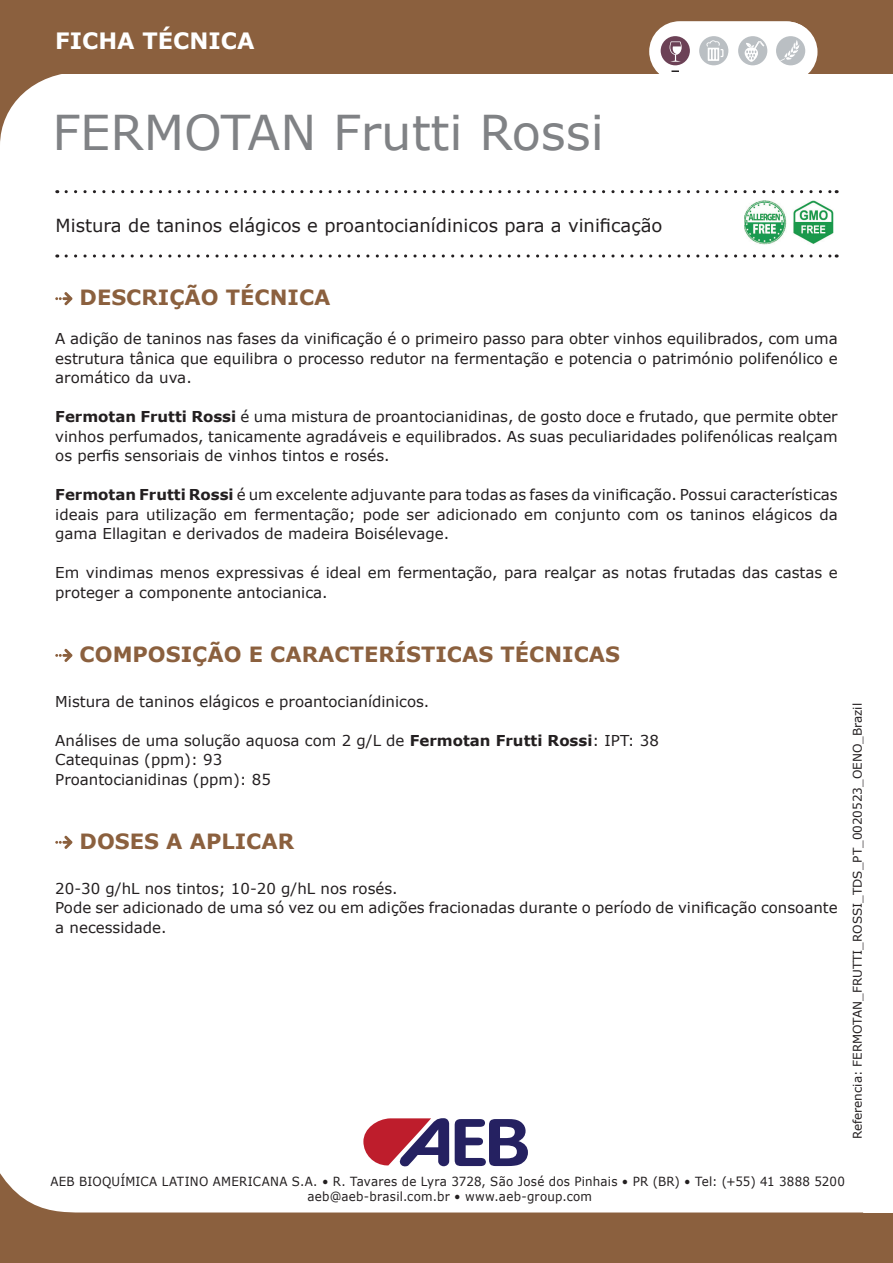
<style>
.page{position:relative;width:893px;height:1263px;background:#fff}
.page>*{position:absolute;margin:0;border:0;box-sizing:border-box;transform-origin:0 0}
.t1{font:48px "Verdana";color:#808285}
.t2{font:700 22.5px "Verdana";color:#fff}
.t3{font:700 21px "Verdana";color:#8b603e}
.t4{font:18px "Verdana";color:#231f20}
.t5{font:15px/19.5px "Verdana";color:#231f20;text-align:justify}
.t6{font:12.6px/15.1px "Verdana";letter-spacing:.02em;color:#231f20;text-align:center;scale:.94 1}
.t7{font:12px "Verdana";color:#231f20}
.s1{font-weight:700}
</style>
<div class="page">
<div style="left:0;top:0;width:893px;height:73px;background:#8b603e"></div>
<svg style="left:0;top:28px;width:863px;height:114px"></svg>
<svg style="left:0;top:1166px;width:508px;height:46px"></svg>
<div style="left:0;top:1212px;width:893px;height:51px;background:#8b603e"></div>
<svg style="left:66px;top:190px;width:771px;height:3px"></svg>
<svg style="left:66px;top:254px;width:771px;height:4px"></svg>
<svg style="left:649px;top:21px;width:167px;height:61px"></svg>
<div style="left:650px;top:22px;width:167px;height:60px;background:#fff;border-radius:30px"></div>
<svg style="left:671px;top:70px;width:8px;height:2px"></svg>
<div style="left:776px;top:36px;width:29px;height:29px;background:#babfc3;border-radius:50%"></div>
<svg style="left:780px;top:40px;width:20px;height:21px"></svg>
<div style="left:738px;top:36px;width:29px;height:29px;background:#babfc3;border-radius:50%"></div>
<div style="left:661px;top:36px;width:29px;height:29px;background:#6c4156;border-radius:50%"></div>
<div style="left:699px;top:36px;width:29px;height:29px;background:#babfc3;border-radius:50%"></div>
<svg style="left:706px;top:40px;width:17px;height:21px"></svg>
<svg style="left:670px;top:41px;width:12px;height:21px"></svg>
<svg style="left:745px;top:41px;width:20px;height:21px"></svg>
<svg style="left:55px;top:292px;width:17px;height:13px"></svg>
<svg style="left:55px;top:649px;width:17px;height:13px"></svg>
<svg style="left:55px;top:836px;width:17px;height:13px"></svg>
<img style="left:744px;top:201px;width:90px;height:44px">
<svg style="left:363px;top:1118px;width:165px;height:48px"></svg>
<h2 class="t2" style="left:55px;top:25px;width:201px">FICHA TÉCNICA</h2>
<h1 class="t1" style="left:52px;top:100px;width:553px">FERMOTAN Frutti Rossi</h1>
<p class="t4" style="left:56px;top:213px;width:608px">Mistura de taninos elágicos e proantocianídinicos para a vinificação</p>
<h3 class="t3" style="left:80px;top:283px;width:252px">DESCRIÇÃO TÉCNICA</h3>
<p class="t5" style="left:55px;top:329px;width:784px">A adição de taninos nas fases da vinificação é o primeiro passo para obter vinhos equilibrados, com uma estrutura tânica que equilibra o processo redutor na fermentação e potencia o património polifenólico e aromático da uva.</p>
<p class="t5" style="left:55px;top:407px;width:784px"><span class="s1">Fermotan Frutti Rossi</span> é uma mistura de proantocianidinas, de gosto doce e frutado, que permite obter vinhos perfumados, tanicamente agradáveis e equilibrados. As suas peculiaridades polifenólicas realçam os perfis sensoriais de vinhos tintos e rosés.</p>
<p class="t5" style="left:55px;top:485px;width:784px"><span class="s1">Fermotan Frutti Rossi</span> é um excelente adjuvante para todas as fases da vinificação. Possui características ideais para utilização em fermentação; pode ser adicionado em conjunto com os taninos elágicos da gama Ellagitan e derivados de madeira Boisélevage.</p>
<p class="t5" style="left:55px;top:563px;width:784px">Em vindimas menos expressivas é ideal em fermentação, para realçar as notas frutadas das castas e proteger a componente antocianica.</p>
<h3 class="t3" style="left:80px;top:639px;width:542px">COMPOSIÇÃO E CARACTERÍSTICAS TÉCNICAS</h3>
<p class="t5" style="left:55px;top:691px;width:376px">Mistura de taninos elágicos e proantocianídinicos.</p>
<p class="t5" style="left:55px;top:730px;width:605px;text-align:left">Análises de uma solução aquosa com 2 g/L de <span class="s1">Fermotan Frutti Rossi</span>: IPT: 38<br>Catequinas (ppm): 93<br>Proantocianidinas (ppm): 85</p>
<h3 class="t3" style="left:80px;top:826px;width:216px">DOSES A APLICAR</h3>
<p class="t5" style="left:55px;top:878px;width:784px;text-align:left">20-30 g/hL nos tintos; 10-20 g/hL nos rosés.<br>Pode ser adicionado de uma só vez ou em adições fracionadas durante o período de vinificação consoante a necessidade.</p>
<p class="t7" style="left:849px;top:1139px;width:438px;rotate:-90deg">Referencia: FERMOTAN_FRUTTI_ROSSI_TDS_PT_0020523_OENO_Brazil</p>
<p class="t6" style="left:50px;top:1174px;width:847px">AEB BIOQUÍMICA LATINO AMERICANA S.A. • R. Tavares de Lyra 3728, São José dos Pinhais • PR (BR) • Tel: (+55) 41 3888 5200 aeb@aeb-brasil.com.br • www.aeb-group.com</p>
</div>
